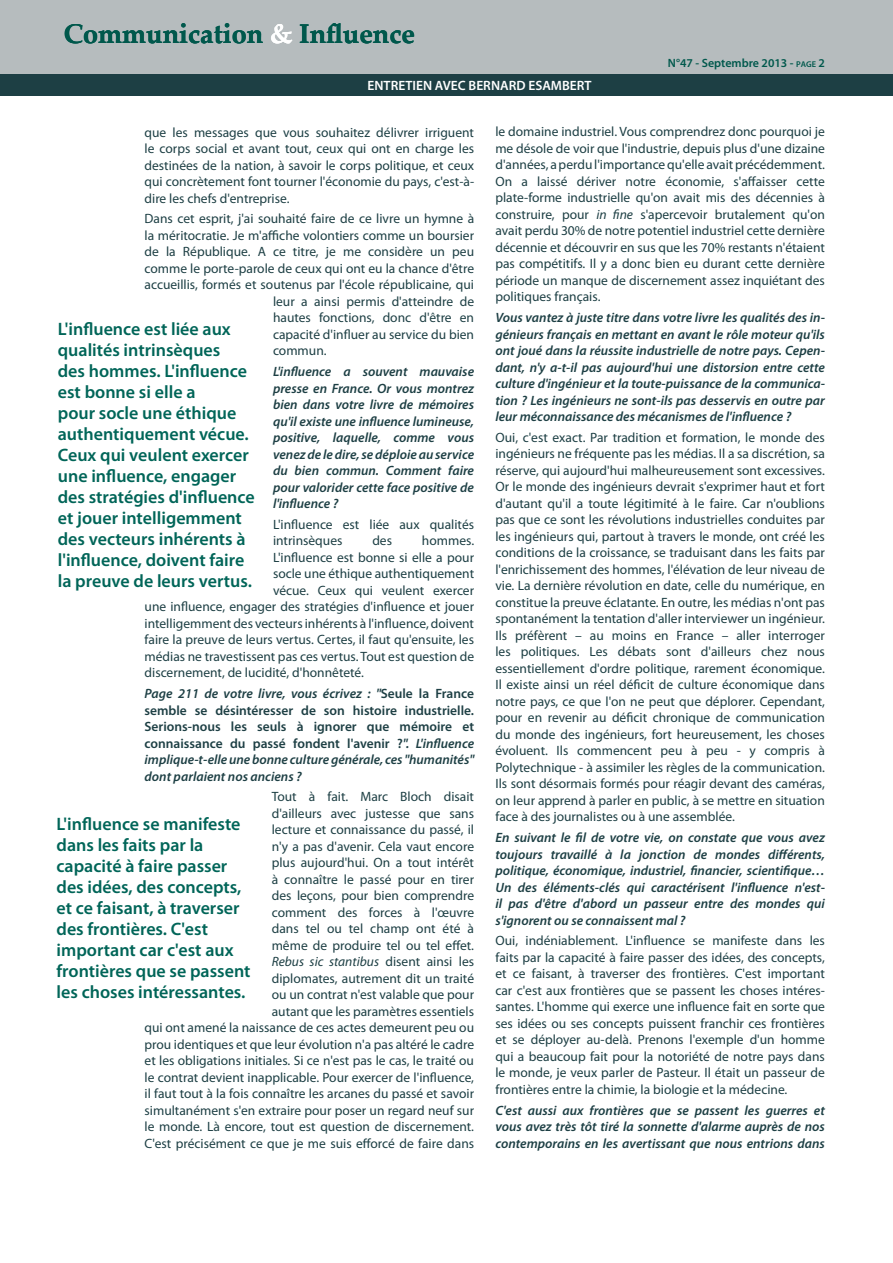
<style>
.page{position:relative;width:893px;height:1263px;background:#fff}
.page>*{position:absolute;margin:0;border:0;box-sizing:border-box;transform-origin:0 0}
.t1{font:700 27px "Palatino Linotype";color:#00584c}
.t2{font:600 18px/21px "Myriad Pro";color:#006558}
.t3{font:13.5px/16.5px "Myriad Pro";color:#1d3f44;text-align:justify}
.t4{font:italic 600 13.5px/16.5px "Myriad Pro";color:#1d3f44;text-align:justify}
.t5{font:600 13.5px/16.5px "Myriad Pro";color:#1d3f44;text-align:justify}
.t6{font:600 13.5px "Myriad Pro";color:#fff}
.t7{font:600 12px "Myriad Pro";color:#00584c}
.s1{color:#fff}
.s2{font-size:8.4px}
.s3{font-style:italic}
</style>
<div class="page">
<div style="left:0;top:0;width:893px;height:74px;background:#b6bcbe"></div>
<div style="left:0;top:75px;width:893px;height:21px;background:#1d3f44"></div>
<h1 class="t1" style="left:64px;top:14px;width:353px">Communication <span class="s1">&amp;</span> Influence</h1>
<p class="t7" style="left:668px;top:55px;width:159px">N°47 - Septembre 2013 - <span class="s2">page</span> 2</p>
<p class="t6" style="left:367px;top:77px;width:226px">ENTRETIEN AVEC BERNARD ESAMBERT</p>
<p class="t3" style="left:145px;top:124px;width:331px">que les messages que vous souhaitez délivrer irriguent le corps social et avant tout, ceux qui ont en charge les destinées de la nation, à savoir le corps politique, et ceux qui concrètement font tourner l'économie du pays, c'est-à&shy;dire les chefs d'entreprise.</p>
<p class="t3" style="left:145px;top:210px;width:331px">Dans cet esprit, j'ai souhaité faire de ce livre un hymne à</p>
<p class="t3" style="left:145px;top:227px;width:331px">la méritocratie. Je m'affiche volontiers comme un boursier</p>
<p class="t3" style="left:145px;top:243px;width:331px">de la République. A ce titre, je me considère un peu</p>
<p class="t3" style="left:145px;top:260px;width:331px">comme le porte-parole de ceux qui ont eu la chance d'être</p>
<p class="t3" style="left:145px;top:276px;width:331px">accueillis, formés et soutenus par l'école républicaine, qui</p>
<p class="t3" style="left:273px;top:293px;width:203px">leur a ainsi permis d'atteindre de</p>
<p class="t3" style="left:273px;top:309px;width:203px">hautes fonctions, donc d'être en</p>
<p class="t3" style="left:273px;top:326px;width:203px">capacité d'influer au service du bien</p>
<p class="t3" style="left:273px;top:342px;width:55px">commun.</p>
<p class="t4" style="left:273px;top:363px;width:203px">L'influence a souvent mauvaise presse en France. Or vous montrez bien dans votre livre de mémoires qu'il existe une influence lumineuse, positive, laquelle, comme vous venez de le dire, se déploie au service du bien commun. Comment faire pour valorider cette face positive de l'influence ?</p>
<p class="t3" style="left:273px;top:516px;width:203px">L'influence est liée aux qualités intrinsèques</p>
<p class="t3" style="left:495px;top:123px;width:331px">le domaine industriel. Vous comprendrez donc pourquoi je me désole de voir que l'industrie, depuis plus d'une dizaine d'années, a perdu l'importance qu'elle avait précédemment.<br>On a laissé dériver notre économie, s'affaisser cette plate-forme industrielle qu'on avait mis des décennies à construire, pour <span class="s3">in fine</span> s'apercevoir brutalement qu'on avait perdu 30% de notre potentiel industriel cette dernière décennie et découvrir en sus que les 70% restants n'étaient pas compétitifs. Il y a donc bien eu durant cette dernière période un manque de discernement assez inquiétant des politiques français.</p>
<p class="t4" style="left:495px;top:309px;width:331px">Vous vantez à juste titre dans votre livre les qualités des in&shy;génieurs français en mettant en avant le rôle moteur qu'ils ont joué dans la réussite industrielle de notre pays. Cepen&shy;dant, n'y a-t-il pas aujourd'hui une distorsion entre cette culture d'ingénieur et la toute-puissance de la communica&shy;tion ? Les ingénieurs ne sont-ils pas desservis en outre par leur méconnaissance des mécanismes de l'influence ?</p>
<p class="t3" style="left:495px;top:429px;width:331px">Oui, c'est exact. Par tradition et formation, le monde des ingénieurs ne fréquente pas les médias. Il a sa discrétion, sa réserve, qui aujourd'hui malheureusement sont excessives.<br>Or le monde des ingénieurs devrait s'exprimer haut et fort d'autant qu'il a toute légitimité à le faire. Car n'oublions pas que ce sont les révolutions industrielles conduites par les ingénieurs qui, partout à travers le monde, ont créé les conditions de la croissance, se traduisant dans les faits par l'enrichissement des hommes, l'élévation de leur niveau de vie. La dernière révolution en date, celle du numérique, en constitue la preuve éclatante. En outre, les médias n'ont pas spontanément la tentation d'aller interviewer un ingénieur.<br>Ils préfèrent – au moins en France – aller interroger les politiques. Les débats sont d'ailleurs chez nous essentiellement d'ordre politique, rarement économique.<br>Il existe ainsi un réel déficit de culture économique dans notre pays, ce que l'on ne peut que déplorer. Cependant, pour en revenir au déficit chronique de communication du monde des ingénieurs, fort heureusement, les choses évoluent. Ils commencent peu à peu - y compris à Polytechnique - à assimiler les règles de la communication.<br>Ils sont désormais formés pour réagir devant des caméras, on leur apprend à parler en public, à se mettre en situation face à des journalistes ou à une assemblée.</p>
<p class="t4" style="left:495px;top:829px;width:331px">En suivant le fil de votre vie, on constate que vous avez toujours travaillé à la jonction de mondes différents, politique, économique, industriel, financier, scientifique… Un des éléments-clés qui caractérisent l'influence n'est&shy;il pas d'être d'abord un passeur entre des mondes qui s'ignorent ou se connaissent mal ?</p>
<p class="t3" style="left:495px;top:932px;width:331px">Oui, indéniablement. L'influence se manifeste dans les faits par la capacité à faire passer des idées, des concepts, et ce faisant, à traverser des frontières. C'est important car c'est aux frontières que se passent les choses intéres&shy;santes. L'homme qui exerce une influence fait en sorte que ses idées ou ses concepts puissent franchir ces frontières et se déployer au-delà. Prenons l'exemple d'un homme qui a beaucoup fait pour la notoriété de notre pays dans le monde, je veux parler de Pasteur. Il était un passeur de frontières entre la chimie, la biologie et la médecine.</p>
<p class="t4" style="left:495px;top:1101px;width:331px">C'est aussi aux frontières que se passent les guerres et vous avez très tôt tiré la sonnette d'alarme auprès de nos contemporains en les avertissant que nous entrions dans</p>
<p class="t2" style="left:58px;top:318px;width:198px">L'influence est liée aux qualités intrinsèques<br>des hommes. L'influence est bonne si elle a<br>pour socle une éthique authentiquement vécue.<br>Ceux qui veulent exercer une influence, engager des stratégies d'influence et jouer intelligemment des vecteurs inhérents à l'influence, doivent faire la preuve de leurs vertus.</p>
<p class="t3" style="left:372px;top:532px;width:21px">des</p>
<p class="t3" style="left:422px;top:532px;width:54px">hommes.</p>
<p class="t3" style="left:273px;top:549px;width:203px">L'influence est bonne si elle a pour</p>
<p class="t3" style="left:273px;top:565px;width:203px">socle une éthique authentiquement</p>
<p class="t3" style="left:273px;top:582px;width:203px">vécue. Ceux qui veulent exercer</p>
<p class="t3" style="left:145px;top:598px;width:331px">une influence, engager des stratégies d'influence et jouer</p>
<p class="t3" style="left:145px;top:615px;width:331px">intelligemment des vecteurs inhérents à l'influence, doivent</p>
<p class="t3" style="left:145px;top:631px;width:331px">faire la preuve de leurs vertus. Certes, il faut qu'ensuite, les</p>
<p class="t3" style="left:145px;top:648px;width:331px">médias ne travestissent pas ces vertus. Tout est question de</p>
<p class="t3" style="left:145px;top:664px;width:221px">discernement, de lucidité, d'honnêteté.</p>
<p class="t5" style="left:145px;top:685px;width:331px"><span class="s3">Page 211 de votre livre, vous écrivez : "</span>Seule la France semble se désintéresser de son histoire industrielle.<br>Serions-nous les seuls à ignorer que mémoire et connaissance du passé fondent l'avenir ?<span class="s3">". L'influence implique-t-elle une bonne culture générale, ces "humanités" dont parlaient nos anciens ?</span></p>
<p class="t3" style="left:145px;top:788px;width:331px;text-align:right">Tout à fait. Marc Bloch disait<br>d'ailleurs avec justesse que sans<br>lecture et connaissance du passé, il<br>n'y a pas d'avenir. Cela vaut encore<br>plus aujourd'hui. On a tout intérêt<br>à connaître le passé pour en tirer<br>des leçons, pour bien comprendre<br>comment des forces à l'œuvre<br>dans tel ou tel champ ont été à<br>même de produire tel ou tel effet.<br><span class="s3">Rebus sic stantibus</span> disent ainsi les<br>diplomates, autrement dit un traité<br>ou un contrat n'est valable que pour<br>autant que les paramètres essentiels<br>qui ont amené la naissance de ces actes demeurent peu ou prou identiques et que leur évolution n'a pas altéré le cadre et les obligations initiales. Si ce n'est pas le cas, le traité ou le contrat devient inapplicable. Pour exercer de l'influence, il faut tout à la fois connaître les arcanes du passé et savoir simultanément s'en extraire pour poser un regard neuf sur le monde. Là encore, tout est question de discernement.<br>C'est précisément ce que je me suis efforcé de faire dans</p>
<h2 class="t2" style="left:57px;top:813px;width:196px">L'influence se manifeste dans les faits par la capacité à faire passer des idées, des concepts, et ce faisant, à traverser des frontières. C'est important car c'est aux frontières que se passent les choses intéressantes.</h2>
</div>
